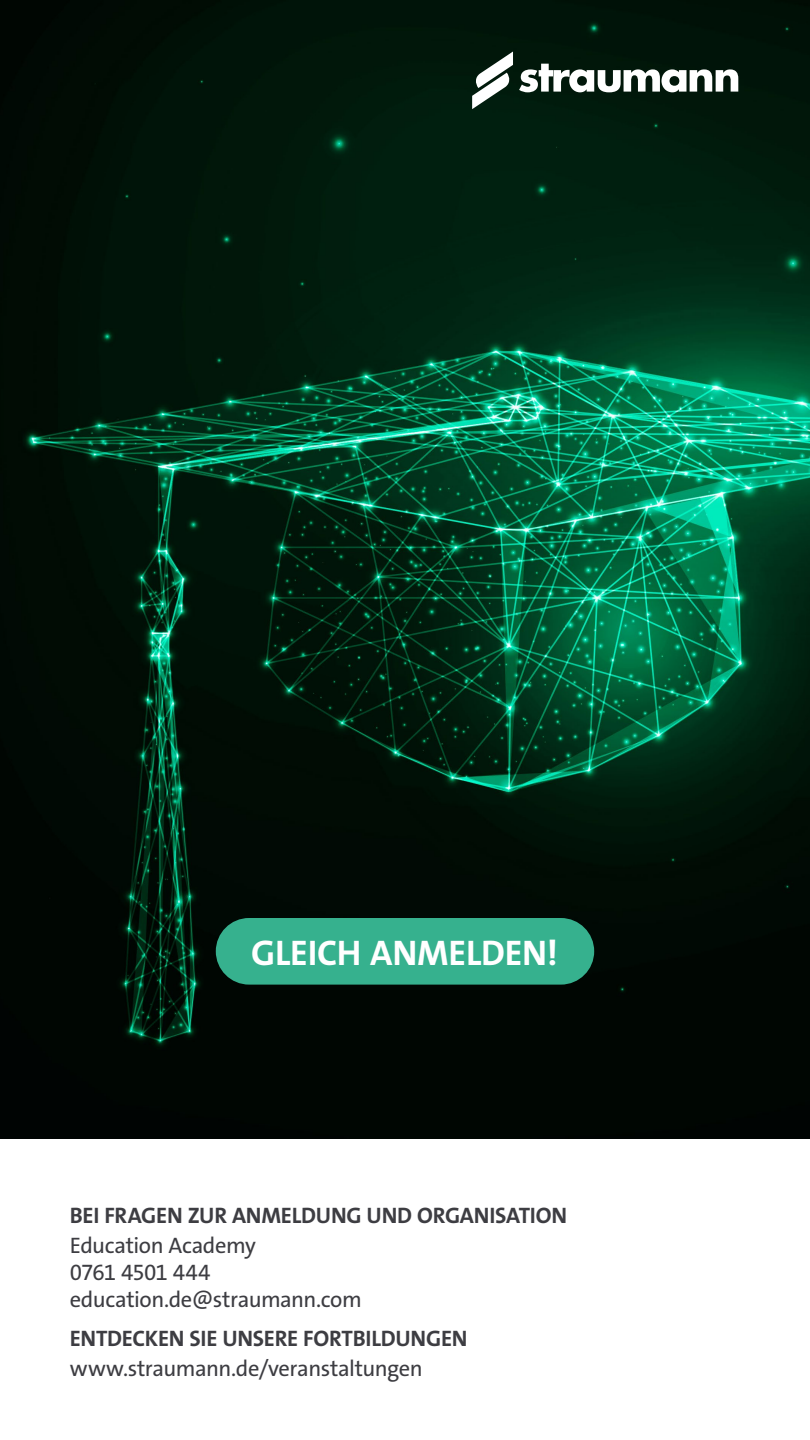
<style>
.page{position:relative;width:810px;height:1440px;background:#fff}
.page>*{position:absolute;margin:0;border:0;box-sizing:border-box;transform-origin:0 0}
.t1{font:35.85px "The Sans LP7 Bld";letter-spacing:-.005em;color:#fff}
.t2{font:22.5px/27px "The Sans LP5 Plain";letter-spacing:-.02em;color:#3d3d42}
.t3{font:22.5px "The Sans LP7 Bld";letter-spacing:-.01em;color:#3d3d42}
</style>
<div class="page">
<img style="left:0;top:0;width:810px;height:1138px">
<svg style="left:519px;top:64px;width:219px;height:28px"></svg>
<svg style="left:472px;top:52px;width:41px;height:57px"></svg>
<div style="left:216px;top:918px;width:378px;height:67px;background:#36b18e;border-radius:33px"></div>
<h1 class="t1" style="left:251px;top:929px;width:308px">GLEICH ANMELDEN!</h1>
<p class="t3" style="left:70px;top:1200px;width:499px">BEI FRAGEN ZUR ANMELDUNG UND ORGANISATION</p>
<p class="t2" style="left:70px;top:1232px;width:294px">Education Academy<br>0761 4501 444 education.de@straumann.com</p>
<p class="t3" style="left:70px;top:1323px;width:399px">ENTDECKEN SIE UNSERE FORTBILDUNGEN</p>
<p class="t2" style="left:70px;top:1355px;width:355px">www.straumann.de/veranstaltungen</p>
</div>
